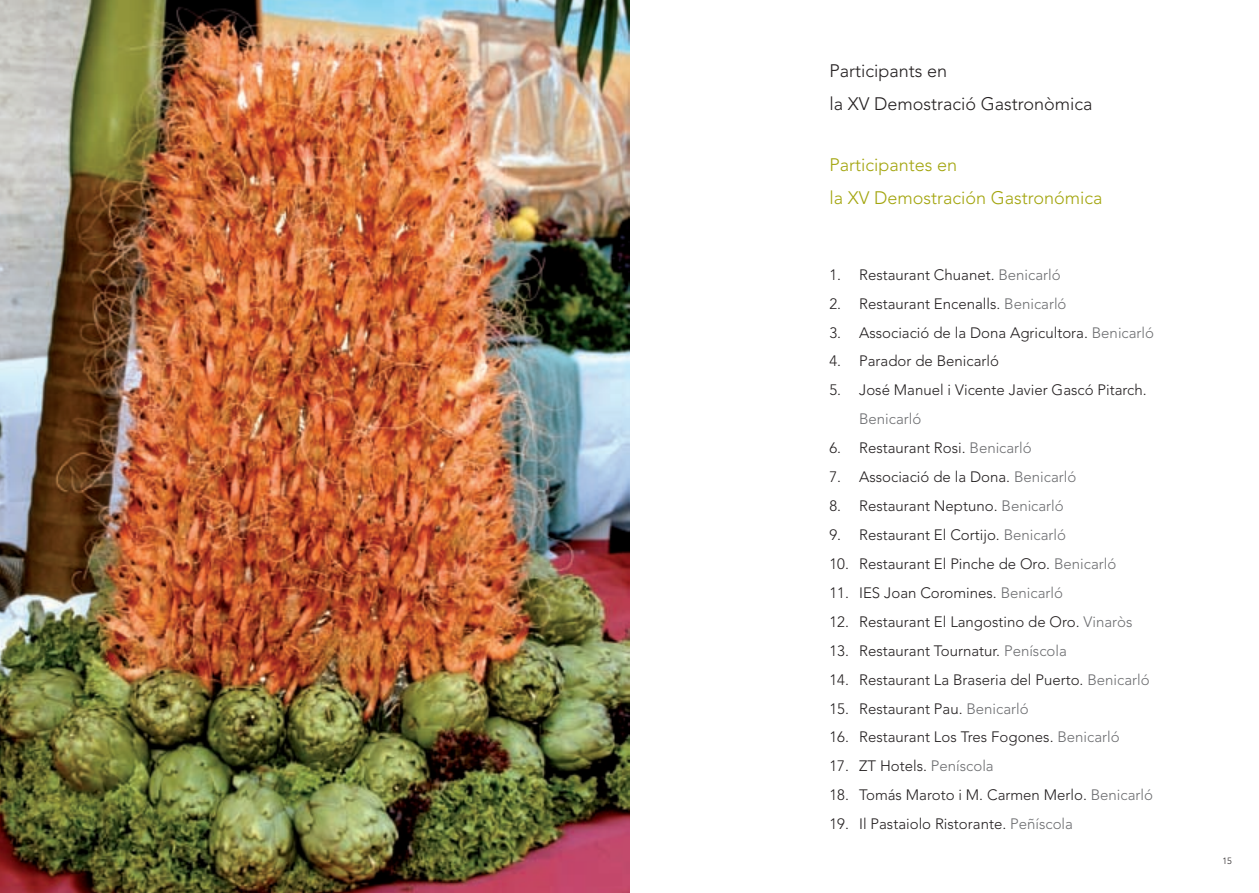
<style>
.page{position:relative;width:1259px;height:893px;background:#fff}
.page>*{position:absolute;margin:0;border:0;box-sizing:border-box;transform-origin:0 0}
.t1{font:300 18px/32.5px "Avenir";color:#a3a50e}
.t2{font:300 18px/32.5px "Avenir";color:#231f20}
.t3{font:300 15px "Avenir";color:#231f20}
.t4{font:300 15px "Avenir";color:#6c6d70}
.t5{font:300 9px "Avenir";color:#231f20}
.s1{color:#6c6d70}
</style>
<div class="page">
<img style="left:0;top:0;width:629px;height:893px">
<p class="t2" style="left:829px;top:55px;width:265px">Participants en<br>la XV Demostració Gastronòmica</p>
<p class="t1" style="left:829px;top:149px;width:275px">Participantes en<br>la XV Demostración Gastronómica</p>
<p class="t3" style="left:829px;top:266px;width:233px">1. Restaurant Chuanet. <span class="s1">Benicarló</span></p>
<p class="t3" style="left:829px;top:295px;width:239px">2. Restaurant Encenalls. <span class="s1">Benicarló</span></p>
<p class="t3" style="left:829px;top:324px;width:326px">3. Associació de la Dona Agricultora. <span class="s1">Benicarló</span></p>
<p class="t3" style="left:829px;top:352px;width:171px">4. Parador de Benicarló</p>
<p class="t3" style="left:829px;top:381px;width:319px">5. José Manuel i Vicente Javier Gascó Pitarch.</p>
<p class="t4" style="left:859px;top:410px;width:64px">Benicarló</p>
<p class="t3" style="left:829px;top:439px;width:204px">6. Restaurant Rosi. <span class="s1">Benicarló</span></p>
<p class="t3" style="left:829px;top:468px;width:248px">7. Associació de la Dona. <span class="s1">Benicarló</span></p>
<p class="t3" style="left:829px;top:497px;width:236px">8. Restaurant Neptuno. <span class="s1">Benicarló</span></p>
<p class="t3" style="left:829px;top:526px;width:238px">9. Restaurant El Cortijo. <span class="s1">Benicarló</span></p>
<p class="t3" style="left:829px;top:555px;width:288px">10. Restaurant El Pinche de Oro. <span class="s1">Benicarló</span></p>
<p class="t3" style="left:829px;top:584px;width:235px">11. IES Joan Coromines. <span class="s1">Benicarló</span></p>
<p class="t3" style="left:829px;top:613px;width:305px">12. Restaurant El Langostino de Oro. <span class="s1">Vinaròs</span></p>
<p class="t3" style="left:829px;top:642px;width:239px">13. Restaurant Tournatur. <span class="s1">Peníscola</span></p>
<p class="t3" style="left:829px;top:671px;width:322px">14. Restaurant La Braseria del Puerto. <span class="s1">Benicarló</span></p>
<p class="t3" style="left:829px;top:699px;width:201px">15. Restaurant Pau. <span class="s1">Benicarló</span></p>
<p class="t3" style="left:829px;top:728px;width:292px">16. Restaurant Los Tres Fogones. <span class="s1">Benicarló</span></p>
<p class="t3" style="left:829px;top:757px;width:166px">17. ZT Hotels. <span class="s1">Peníscola</span></p>
<p class="t3" style="left:829px;top:786px;width:325px">18. Tomás Maroto i M. Carmen Merlo. <span class="s1">Benicarló</span></p>
<p class="t3" style="left:829px;top:815px;width:245px">19. Il Pastaiolo Ristorante. <span class="s1">Peñíscola</span></p>
<p class="t5" style="left:1222px;top:856px;width:10px">15</p>
</div>
